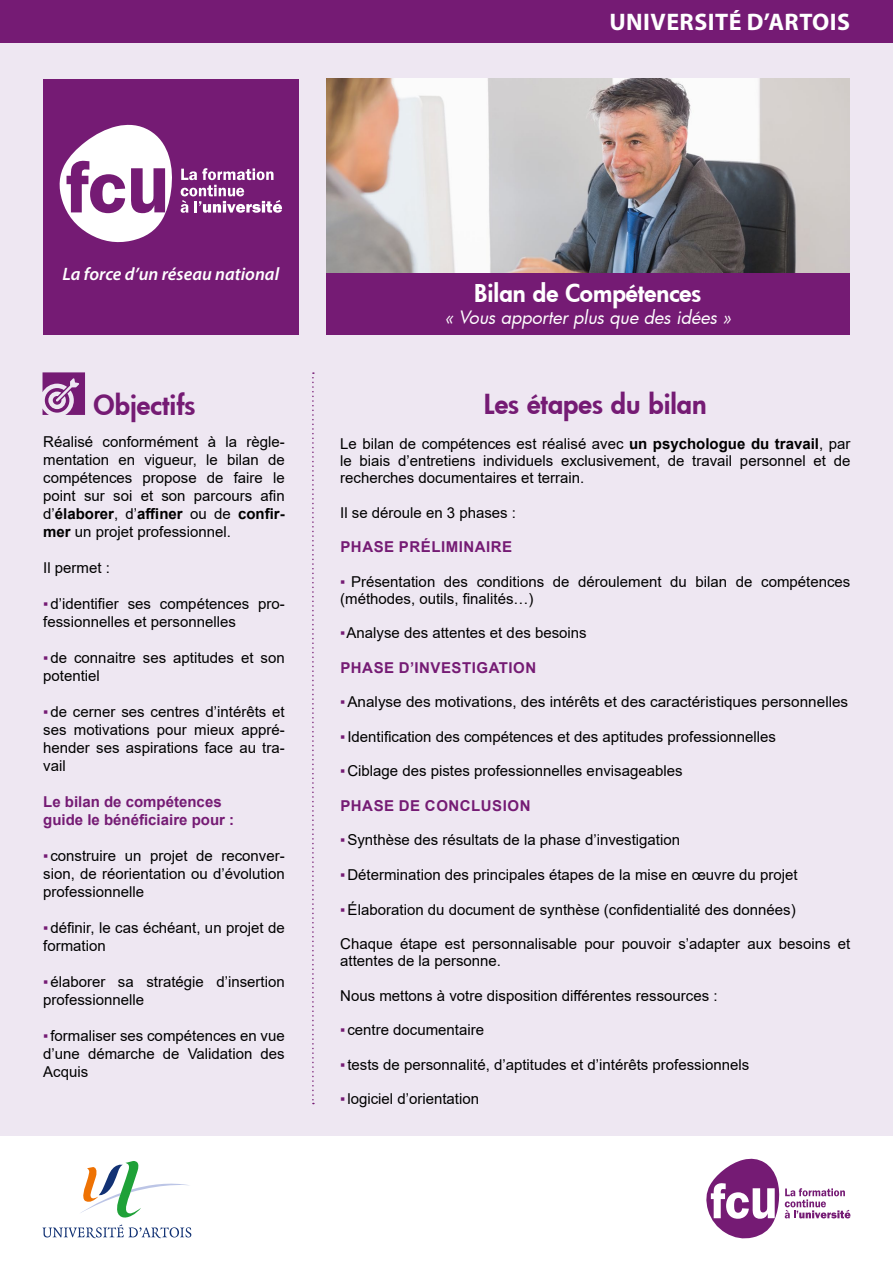
<style>
.page{position:relative;width:893px;height:1263px;background:#fff}
.page>*{position:absolute;margin:0;border:0;box-sizing:border-box;transform-origin:0 0}
.t1{font:800 27px "Futura";color:#751b74}
.t2{font:700 24px "Myriad Pro";letter-spacing:.02em;color:#fff}
.t3{font:800 24px "Futura";color:#fff}
.t4{font:italic 18px "Futura";letter-spacing:-.005em;color:#fff}
.t5{font:italic 600 18px "Myriad Pro";color:#fff}
.t6{font:15px/18px "Arial";color:#000}
.t7{font:700 15px "Arial";letter-spacing:.035em;color:#751b74}
.t8{font:700 15px/18px "Arial";color:#751b74}
.s1{font-weight:700}
.s2{color:#751b74}
</style>
<div class="page">
<div style="left:0;top:43px;width:893px;height:1093px;background:#eee7f2"></div>
<div style="left:43px;top:80px;width:255px;height:255px;background:#751b74"></div>
<svg style="left:43px;top:1161px;width:148px;height:77px"></svg>
<svg style="left:43px;top:372px;width:42px;height:43px"></svg>
<div style="left:0;top:0;width:893px;height:43px;background:#751b74"></div>
<svg style="left:312px;top:372px;width:2px;height:732px"></svg>
<img style="left:326px;top:79px;width:523px;height:194px">
<div style="left:326px;top:273px;width:523px;height:62px;background:#751b74"></div>
<svg style="left:59px;top:124px;width:113px;height:119px"></svg>
<svg style="left:181px;top:168px;width:101px;height:45px"></svg>
<svg style="left:706px;top:1158px;width:144px;height:81px"></svg>
<h2 class="t2" style="left:609px;top:7px;width:242px">UNIVERSITÉ D’ARTOIS</h2>
<p class="t5" style="left:63px;top:262px;width:218px">La force d’un réseau national</p>
<h1 class="t1" style="left:94px;top:387px;width:104px">Objectifs</h1>
<p class="t6" style="left:43px;top:433px;width:243px;text-align:justify">Réalisé conformément à la règle&shy;mentation en vigueur, le bilan de compétences propose de faire le point sur soi et son parcours afin d’<span class="s1">élaborer</span>, d’<span class="s1">affiner</span> ou de <span class="s1">confir&shy;mer</span> un projet professionnel.</p>
<p class="t6" style="left:43px;top:559px;width:68px">Il permet :</p>
<p class="t6" style="left:43px;top:595px;width:243px"><span class="s2">▪</span>d’identifier ses compétences pro&shy;fessionnelles et personnelles</p>
<p class="t6" style="left:43px;top:649px;width:243px"><span class="s2">▪</span>de connaitre ses aptitudes et son potentiel</p>
<p class="t6" style="left:43px;top:703px;width:243px;text-align:justify"><span class="s2">▪</span>de cerner ses centres d’intérêts et ses motivations pour mieux appré&shy;hender ses aspirations face au tra&shy;vail</p>
<p class="t8" style="left:43px;top:793px;width:192px">Le bilan de compétences guide le bénéficiaire pour :</p>
<p class="t6" style="left:43px;top:847px;width:243px;text-align:justify"><span class="s2">▪</span> construire un projet de reconver&shy;sion, de réorientation ou d’évolution professionnelle</p>
<p class="t6" style="left:43px;top:919px;width:243px"><span class="s2">▪</span>définir, le cas échéant, un projet de formation</p>
<p class="t6" style="left:43px;top:973px;width:243px"><span class="s2">▪</span>élaborer sa stratégie d’insertion professionnelle</p>
<p class="t6" style="left:43px;top:1027px;width:243px;text-align:justify"><span class="s2">▪</span>formaliser ses compétences en vue d’une démarche de Validation des Acquis</p>
<h2 class="t3" style="left:474px;top:277px;width:229px">Bilan de Compétences</h2>
<p class="t4" style="left:444px;top:305px;width:289px">« Vous apporter plus que des idées »</p>
<h1 class="t1" style="left:484px;top:386px;width:224px">Les étapes du bilan</h1>
<p class="t6" style="left:340px;top:435px;width:512px;line-height:17.2px;text-align:justify">Le bilan de compétences est réalisé avec <span class="s1">un psychologue du travail</span>, par le biais d’entretiens individuels exclusivement, de travail personnel et de recherches documentaires et terrain.</p>
<p class="t6" style="left:340px;top:503px;width:177px">Il se déroule en 3 phases :</p>
<p class="t7" style="left:340px;top:536px;width:173px">PHASE PRÉLIMINAIRE</p>
<p class="t6" style="left:340px;top:573px;width:512px;line-height:17.2px"><span class="s2">▪</span> Présentation des conditions de déroulement du bilan de compétences (méthodes, outils, finalités…)</p>
<p class="t6" style="left:340px;top:624px;width:248px"><span class="s2">▪</span>Analyse des attentes et des besoins</p>
<p class="t7" style="left:340px;top:657px;width:197px">PHASE D’INVESTIGATION</p>
<p class="t6" style="left:340px;top:693px;width:510px"><span class="s2">▪</span>Analyse des motivations, des intérêts et des caractéristiques personnelles</p>
<p class="t6" style="left:340px;top:728px;width:437px"><span class="s2">▪</span>Identification des compétences et des aptitudes professionnelles</p>
<p class="t6" style="left:340px;top:762px;width:344px"><span class="s2">▪</span>Ciblage des pistes professionnelles envisageables</p>
<p class="t7" style="left:340px;top:795px;width:192px">PHASE DE CONCLUSION</p>
<p class="t6" style="left:340px;top:831px;width:341px"><span class="s2">▪</span>Synthèse des résultats de la phase d’investigation</p>
<p class="t6" style="left:340px;top:866px;width:459px"><span class="s2">▪</span>Détermination des principales étapes de la mise en œuvre du projet</p>
<p class="t6" style="left:340px;top:900px;width:457px"><span class="s2">▪</span>Élaboration du document de synthèse (confidentialité des données)</p>
<p class="t6" style="left:340px;top:935px;width:512px;line-height:17.2px">Chaque étape est personnalisable pour pouvoir s’adapter aux besoins et attentes de la personne.</p>
<p class="t6" style="left:340px;top:986px;width:379px">Nous mettons à votre disposition différentes ressources :</p>
<p class="t6" style="left:340px;top:1021px;width:145px"><span class="s2">▪</span>centre documentaire</p>
<p class="t6" style="left:340px;top:1055px;width:411px"><span class="s2">▪</span>tests de personnalité, d’aptitudes et d’intérêts professionnels</p>
<p class="t6" style="left:340px;top:1090px;width:140px"><span class="s2">▪</span>logiciel d’orientation</p>
</div>
